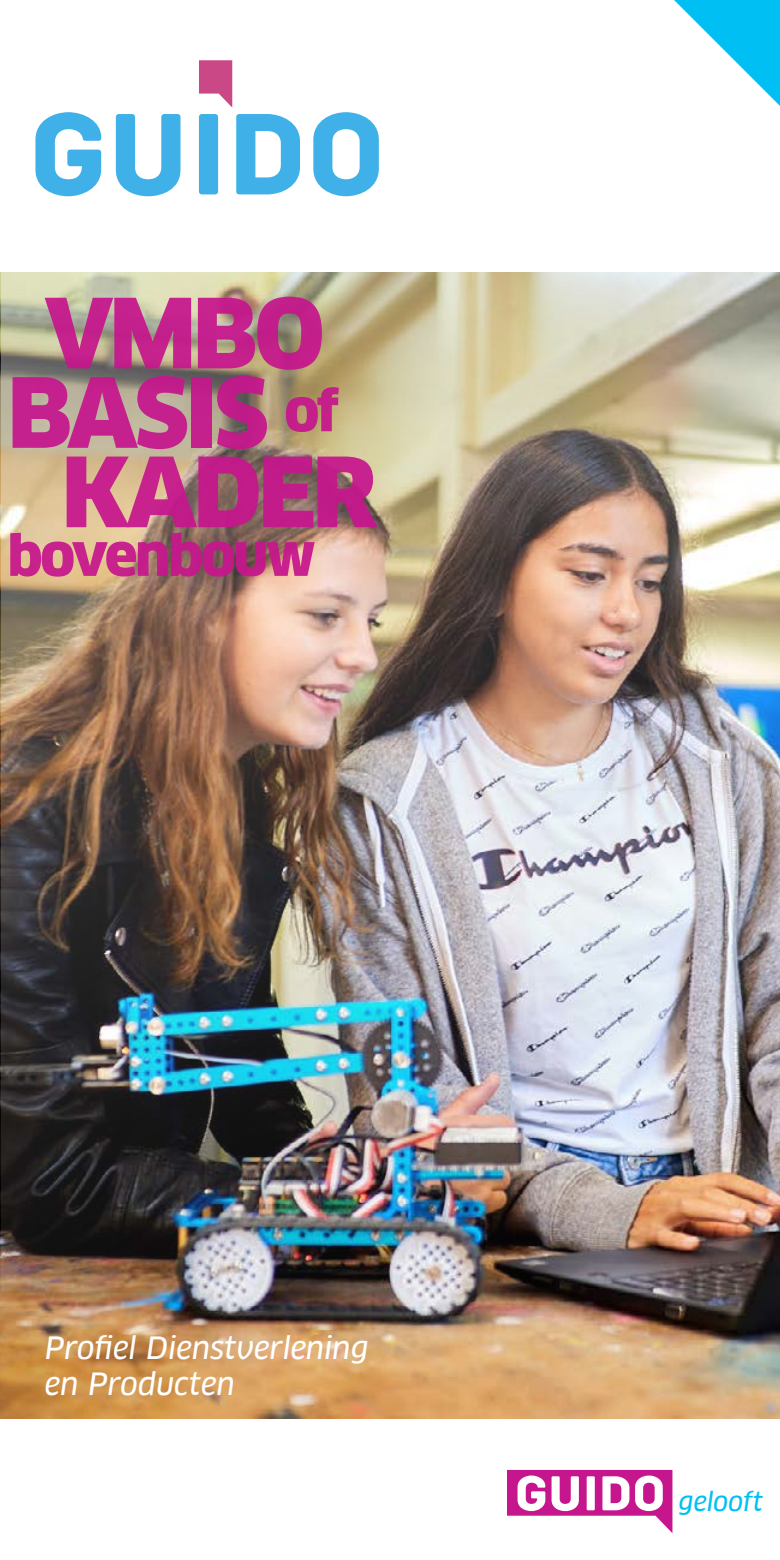
<style>
.page{position:relative;width:780px;height:1560px;background:#fff}
.page>*{position:absolute;margin:0;border:0;box-sizing:border-box;transform-origin:0 0}
.t1{font:900 94.25px/79.2px "Clan Offc";letter-spacing:-.04em;color:#c6168d;text-align:center}
.t2{font:900 55px "Clan Offc";letter-spacing:-.04em;color:#c6168d}
.t3{font:italic 30px/36px "Clan Offc News";color:#fff}
.t4{font:italic 25.5px "Clan Offc News";color:#00c0f3}
</style>
<div class="page">
<img style="left:0;top:272px;width:780px;height:1145px">
<svg style="left:35px;top:112px;width:66px;height:84px"></svg>
<svg style="left:116px;top:114px;width:64px;height:82px"></svg>
<div style="left:199px;top:114px;width:19px;height:80px;background:#3fb1e8;border-radius:4px"></div>
<svg style="left:236px;top:114px;width:64px;height:80px"></svg>
<svg style="left:313px;top:112px;width:66px;height:84px"></svg>
<svg style="left:199px;top:60px;width:33px;height:47px"></svg>
<svg style="left:507px;top:1469px;width:165px;height:63px"></svg>
<img style="left:1px;top:272px;width:779px;height:1018px">
<svg style="left:674px;top:0;width:106px;height:106px"></svg>
<h1 class="t1" style="left:7px;top:295px;width:333px">VMBO<br>BASIS <sup>of</sup></h1>
<h1 class="t1" style="left:61px;top:454px;width:317px">KADER</h1>
<h2 class="t2" style="left:7px;top:525px;width:310px">bovenbouw</h2>
<p class="t3" style="left:45px;top:1330px;width:325px">Profiel Dienstverlening en Producten</p>
<p class="t4" style="left:678px;top:1486px;width:86px">gelooft</p>
</div>
